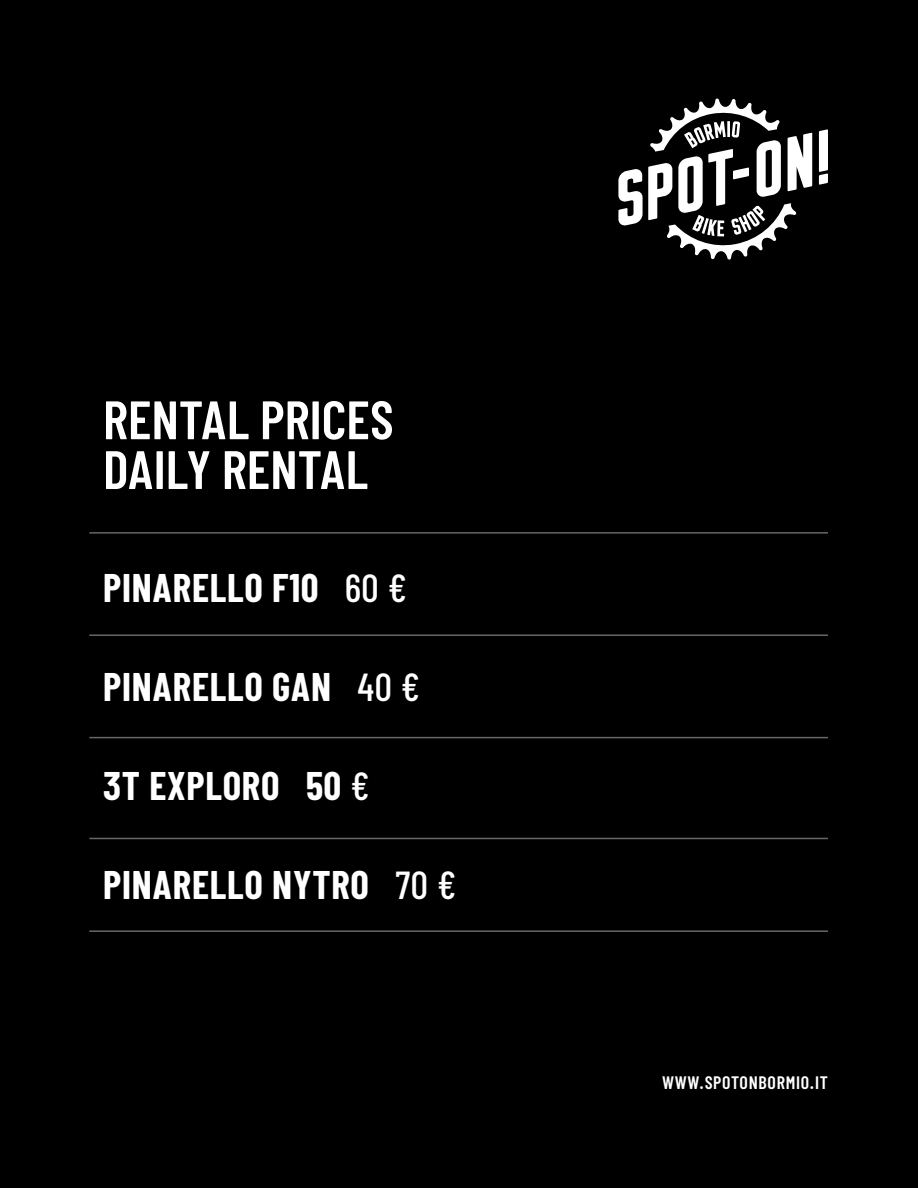
<style>
.page{position:relative;width:918px;height:1188px;background:#000}
.page>*{position:absolute;margin:0;border:0;box-sizing:border-box;transform-origin:0 0}
.t1{font:600 54px/49.8px "Barlow Condensed";color:#fff}
.t2{font:700 39px "Barlow Condensed";letter-spacing:.02em;color:#fff}
.t3{font:600 18px "Barlow Condensed";letter-spacing:.04em;color:#fff}
.s1{font-weight:500}
</style>
<div class="page">
<svg style="left:819px;top:129px;width:9px;height:56px"></svg>
<svg style="left:618px;top:98px;width:194px;height:162px"></svg>
<hr style="left:89px;top:634px;width:739px;height:2px;background:#64676a">
<hr style="left:89px;top:532px;width:739px;height:2px;background:#64676a">
<hr style="left:89px;top:737px;width:739px;height:1px;background:#64676a">
<hr style="left:89px;top:838px;width:739px;height:1px;background:#64676a">
<hr style="left:89px;top:930px;width:739px;height:2px;background:#64676a">
<h1 class="t1" style="left:103px;top:393px;width:292px">RENTAL PRICES<br>DAILY RENTAL</h1>
<p class="t2" style="left:103px;top:564px;width:305px">PINARELLO F10 <span class="s1">60 €</span></p>
<p class="t2" style="left:103px;top:663px;width:319px">PINARELLO GAN <span class="s1">40 €</span></p>
<p class="t2" style="left:103px;top:762px;width:268px">3T EXPLORO 50 <span class="s1">€</span></p>
<p class="t2" style="left:103px;top:860px;width:355px">PINARELLO NYTRO <span class="s1">70 €</span></p>
<p class="t3" style="left:662px;top:1072px;width:167px">WWW.SPOTONBORMIO.IT</p>
</div>
